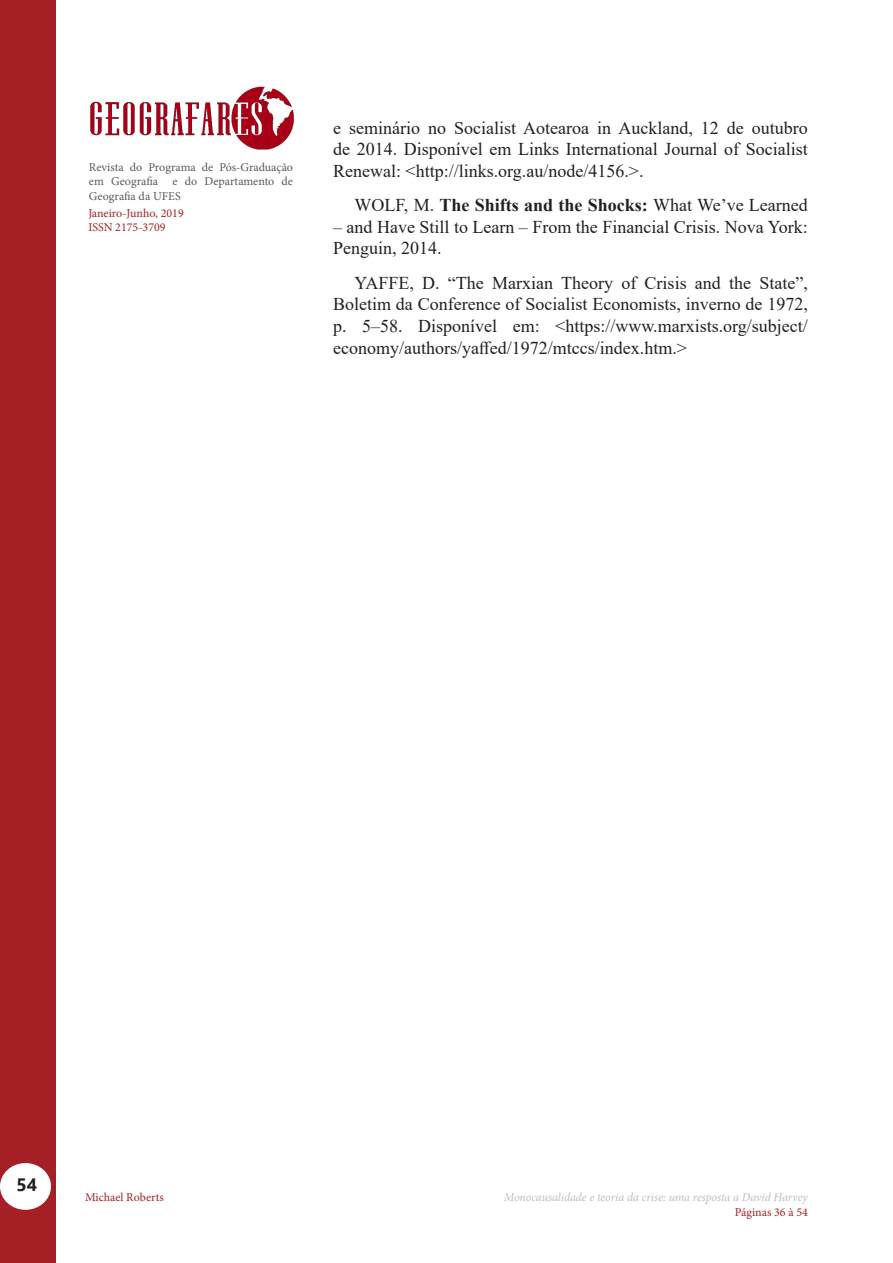
<style>
.page{position:relative;width:893px;height:1263px;background:#fff}
.page>*{position:absolute;margin:0;border:0;box-sizing:border-box;transform-origin:0 0}
.Corpo_do_Texto_Ofici{font:18px/21.6px "Times New Roman";color:#231f20;text-align:justify}
.t1{font:700 18px "Segoe UI";color:#231f20}
.t2{font:12px/14.4px "Minion Pro";color:#57585a;text-align:justify}
.t3{font:12px/14.4px "Minion Pro";color:#a52024}
.t4{font:italic 12px "Minion Pro";letter-spacing:-.005em;color:#bcbdc0}
.s1{font-weight:700}
</style>
<div class="page">
<div style="left:0;top:0;width:55px;height:1263px;background:#a52024"></div>
<div style="left:1px;top:1164px;width:49px;height:45px;background:#fff;border-radius:50%"></div>
<div style="left:0;top:1163px;width:51px;height:47px;border:2px solid #fff;border-radius:50%"></div>
<img style="left:90px;top:86px;width:204px;height:64px">
<p class="t2" style="left:89px;top:160px;width:206px">Revista do Programa de Pós-Graduação em Geografia e do Departamento de Geografia da UFES</p>
<p class="t3" style="left:88px;top:206px;width:97px">Janeiro-Junho, 2019<br>ISSN 2175-3709</p>
<p class="Corpo_do_Texto_Ofici" style="left:333px;top:116px;width:476px">e seminário no Socialist Aotearoa in Auckland, 12 de outubro de 2014. Disponível em Links International Journal of Socialist Renewal: &lt;http://links.org.au/node/4156.&gt;.</p>
<p class="Corpo_do_Texto_Ofici" style="left:354px;top:194px;width:455px">WOLF, M. <span class="s1">The Shifts and the Shocks:</span> What We’ve Learned</p>
<p class="Corpo_do_Texto_Ofici" style="left:333px;top:215px;width:476px">– and Have Still to Learn – From the Financial Crisis. Nova York:<br>Penguin, 2014.</p>
<p class="Corpo_do_Texto_Ofici" style="left:333px;top:271px;width:476px;text-indent:21px">YAFFE, D. “The Marxian Theory of Crisis and the State”, Boletim da Conference of Socialist Economists, inverno de 1972, p. 5–58. Disponível em: &lt;https://www.marxists.org/subject/ economy/authors/yaffed/1972/mtccs/index.htm.&gt;</p>
<p class="t1" style="left:16px;top:1168px;width:22px">54</p>
<p class="t3" style="left:85px;top:1190px;width:80px">Michael Roberts</p>
<p class="t4" style="left:504px;top:1189px;width:305px">Monocausalidade e teoria da crise: uma resposta a David Harvey</p>
<p class="t3" style="left:735px;top:1205px;width:75px">Páginas 36 à 54</p>
</div>
